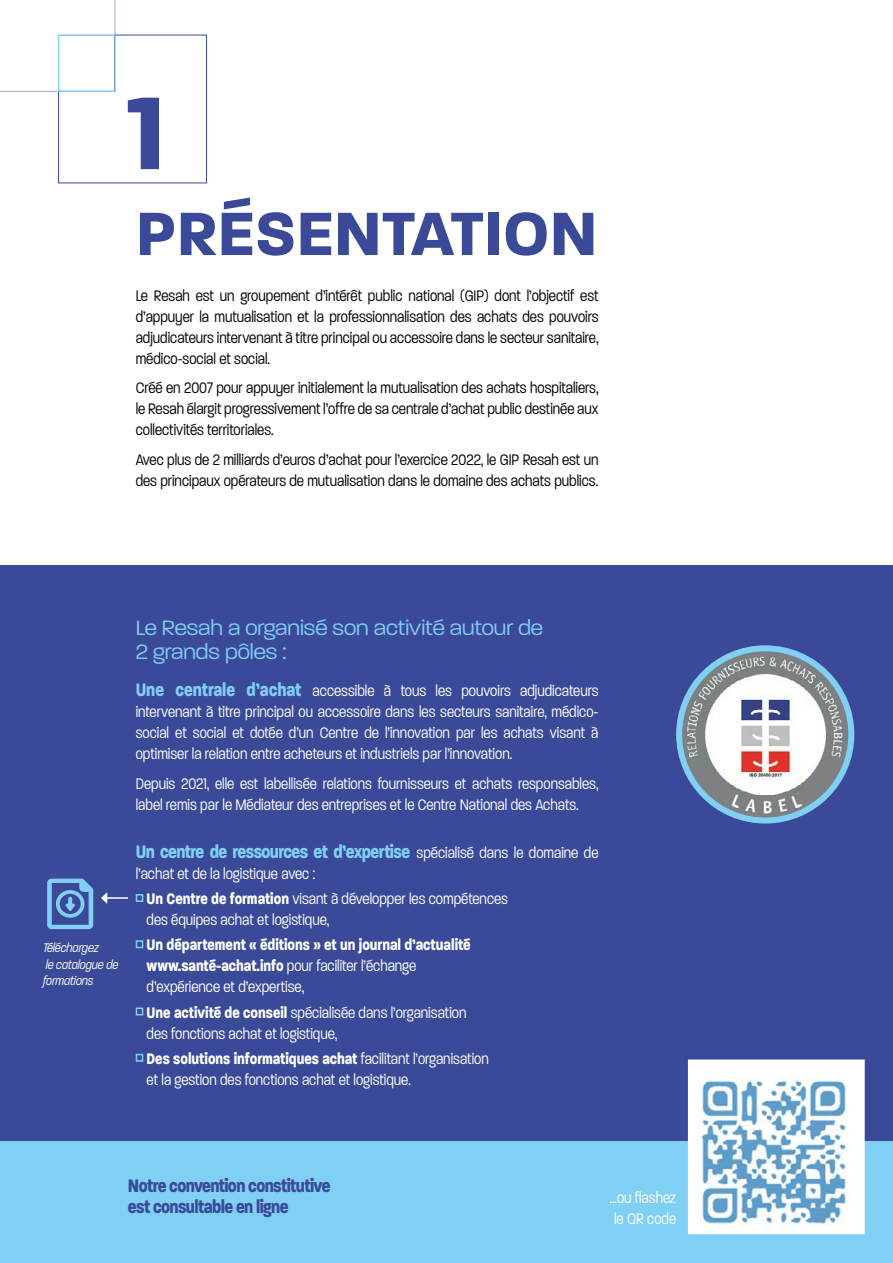
<style>
.page{position:relative;width:893px;height:1263px;background:#fff}
.page>*{position:absolute;margin:0;border:0;box-sizing:border-box;transform-origin:0 0}
.t1{font:700 111.75px "Paralucent";color:#3a4a99}
.t2{font:700 66px "Paralucent";color:#3a4a99}
.t3{font:300 22.5px/24px "Paralucent";color:#80cff5}
.t4{font:700 19.5px "Paralucent Condensed";letter-spacing:-.03em;color:#80cff5}
.t5{font:700 19.5px/21px "Paralucent Condensed";letter-spacing:-.03em;color:#3a4a99}
.t6{font:300 16.5px/21px "Paralucent Condensed";color:#fff}
.t7{font:300 16.5px/21px "Paralucent Condensed";color:#000;text-align:justify}
.t8{font:700 16.5px/21px "Paralucent Condensed";color:#fff}
.t9{font:italic 300 13.5px/16.5px "Paralucent Condensed";color:#fff}
.s1{font-weight:700;font-size:19.5px;color:#80cff5}
.s2{font-weight:300;font-size:16.5px;color:#fff}
.s3{font-weight:700}
.s4{font-weight:300}
</style>
<div class="page">
<div style="left:0;top:566px;width:893px;height:697px;background:#3a4a99"></div>
<div style="left:0;top:1142px;width:893px;height:121px;background:#80cff5"></div>
<svg style="left:136px;top:894px;width:7px;height:8px"></svg>
<svg style="left:136px;top:940px;width:7px;height:8px"></svg>
<svg style="left:136px;top:1007px;width:7px;height:8px"></svg>
<svg style="left:136px;top:1054px;width:7px;height:8px"></svg>
<img style="left:679px;top:648px;width:172px;height:172px;border-radius:86px">
<div style="left:676px;top:645px;width:178px;height:178px;border:6px solid #80cff5;border-radius:50%"></div>
<svg style="left:0;top:0;width:207px;height:184px"></svg>
<div style="left:58px;top:35px;width:57px;height:57px;border:1px solid #80cff5"></div>
<div style="left:689px;top:1061px;width:174px;height:172px;background:#fff"></div>
<img style="left:699px;top:1072px;width:149px;height:157px">
<div style="left:688px;top:1059px;width:177px;height:175px;border:2px solid #fff"></div>
<hr style="left:107px;top:897px;width:21px;height:2px;background:#fff">
<svg style="left:101px;top:892px;width:6px;height:12px"></svg>
<svg style="left:47px;top:879px;width:46px;height:50px"></svg>
<h1 class="t1" style="left:127px;top:65px;width:41px">1</h1>
<h2 class="t2" style="left:136px;top:194px;width:463px">PRÉSENTATION</h2>
<p class="t7" style="left:136px;top:285px;width:464px">Le Resah est un groupement d’intérêt public national (GIP) dont l’objectif est d’appuyer la mutualisation et la professionnalisation des achats des pouvoirs adjudicateurs intervenant à titre principal ou accessoire dans le secteur sanitaire, médico-social et social.</p>
<p class="t7" style="left:136px;top:378px;width:464px">Créé en 2007 pour appuyer initialement la mutualisation des achats hospitaliers, le Resah élargit progressivement l’offre de sa centrale d’achat public destinée aux collectivités territoriales.</p>
<p class="t7" style="left:136px;top:449px;width:464px">Avec plus de 2 milliards d’euros d’achat pour l’exercice 2022, le GIP Resah est un des principaux opérateurs de mutualisation dans le domaine des achats publics.</p>
<p class="t9" style="left:43px;top:939px;width:77px">Téléchargez<br>le catalogue de formations</p>
<h3 class="t3" style="left:136px;top:615px;width:409px">Le Resah a organisé son activité autour de<br>2 grands pôles :</h3>
<p class="t6" style="left:136px;top:680px;width:464px;text-align:justify"><span class="s1">Une centrale d’achat</span> accessible à tous les pouvoirs adjudicateurs intervenant à titre principal ou accessoire dans les secteurs sanitaire, médico&shy;social et social et dotée d’un Centre de l’innovation par les achats visant à optimiser la relation entre acheteurs et industriels par l’innovation.</p>
<p class="t6" style="left:136px;top:773px;width:464px">Depuis 2021, elle est labellisée relations fournisseurs et achats responsables, label remis par le Médiateur des entreprises et le Centre National des Achats.</p>
<p class="t4" style="left:136px;top:840px;width:464px">Un centre de ressources et d’expertise <span class="s2">spécialisé dans le domaine de</span></p>
<p class="t6" style="left:147px;top:861px;width:363px;line-height:25.2px;text-indent:-11px">l’achat et de la logistique avec :<br><span class="s3">Un Centre de formation</span> visant à développer les compétences</p>
<p class="t6" style="left:147px;top:909px;width:184px">des équipes achat et logistique,</p>
<p class="t8" style="left:147px;top:934px;width:326px">Un département « éditions » et un journal d’actualité www.santé-achat.info <span class="s4">pour faciliter l’échange d’expérience et d’expertise,</span></p>
<p class="t6" style="left:147px;top:1002px;width:321px"><span class="s3">Une activité de conseil</span> spécialisée dans l’organisation des fonctions achat et logistique,</p>
<p class="t6" style="left:147px;top:1048px;width:344px"><span class="s3">Des solutions informatiques achat</span> facilitant l’organisation et la gestion des fonctions achat et logistique.</p>
<p class="t5" style="left:128px;top:1175px;width:204px">Notre convention constitutive est consultable en ligne</p>
<p class="t6" style="left:610px;top:1187px;width:68px">...ou flashez le QR code</p>
</div>
